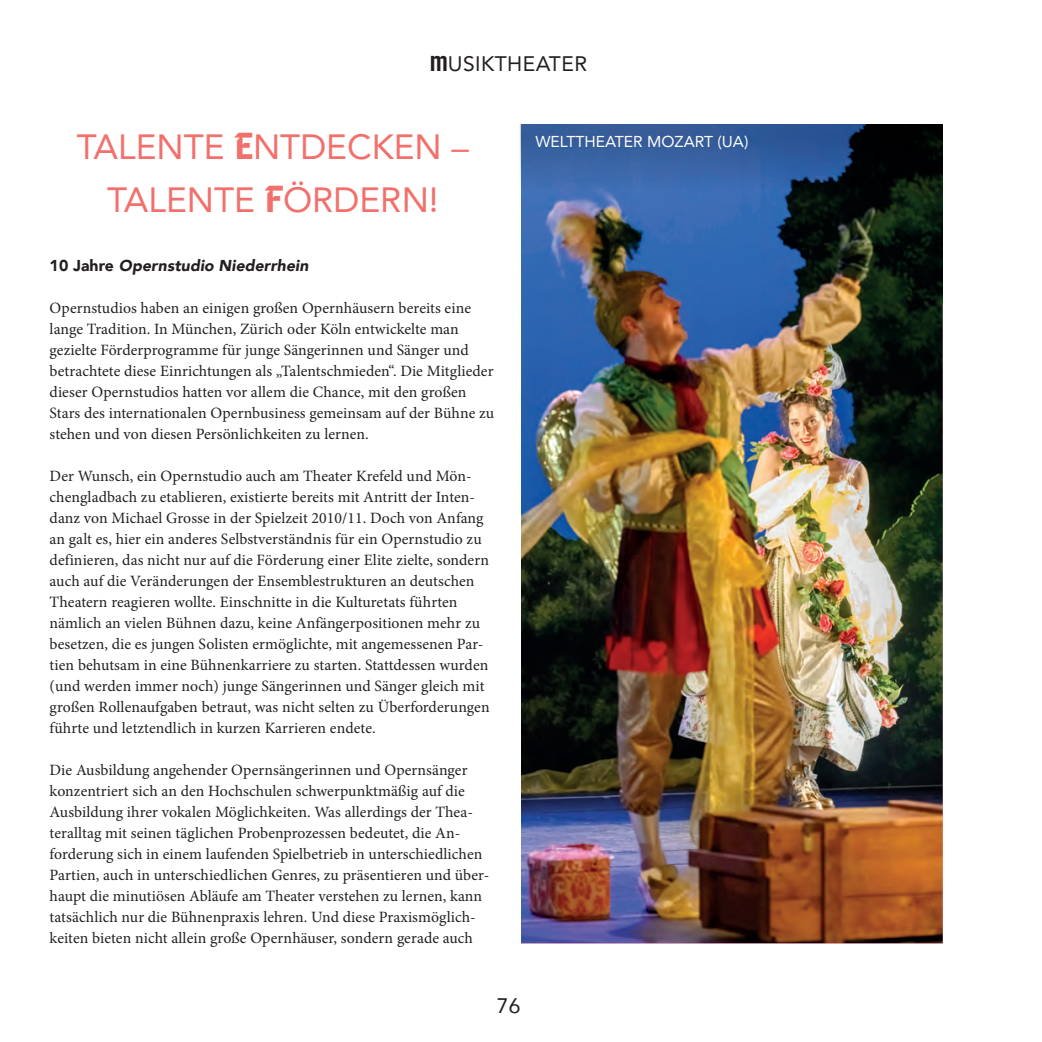
<style>
.page{position:relative;width:1042px;height:1042px;background:#fff}
.page>*{position:absolute;margin:0;border:0;box-sizing:border-box;transform-origin:0 0}
.t1{font:35px/52.5px "Avenir";color:#f2706c;text-align:center}
.t2{font:21px "Avenir";letter-spacing:.02em;color:#231f20}
.t3{font:15.75px/21px "Minion Pro";letter-spacing:.005em;color:#231f20}
.t4{font:italic 900 15.75px "Avenir";letter-spacing:.005em;color:#231f20}
.t5{font:15.75px "Avenir";color:#fff}
.s1{font-family:"Moyenage Sans 24";font-size:20.12px}
.s2{font-family:"Moyenage Sans 24"}
.s3{font-style:normal}
</style>
<div class="page">
<img style="left:521px;top:303px;width:422px;height:640px">
<img style="left:520px;top:124px;width:423px;height:179px">
<h2 class="t2" style="left:430px;top:46px;width:159px"><span class="s1">M</span>USIKTHEATER</h2>
<h1 class="t1" style="left:77px;top:120px;width:394px">TALENTE <span class="s2">E</span>NTDECKEN –<br>TALENTE <span class="s2">F</span>ÖRDERN!</h1>
<p class="t5" style="left:535px;top:129px;width:214px">WELTTHEATER MOZART (UA)</p>
<p class="t4" style="left:50px;top:253px;width:260px"><span class="s3">10 Jahre</span> Opernstudio Niederrhein</p>
<p class="t3" style="left:50px;top:298px;width:446px">Opernstudios haben an einigen großen Opernhäusern bereits eine lange Tradition. In München, Zürich oder Köln entwickelte man gezielte Förderprogramme für junge Sängerinnen und Sänger und betrachtete diese Einrichtungen als „Talentschmieden“. Die Mitglieder dieser Opernstudios hatten vor allem die Chance, mit den großen Stars des internationalen Opernbusiness gemeinsam auf der Bühne zu stehen und von diesen Persönlichkeiten zu lernen.</p>
<p class="t3" style="left:50px;top:466px;width:441px">Der Wunsch, ein Opernstudio auch am Theater Krefeld und Mön&shy;chengladbach zu etablieren, existierte bereits mit Antritt der Inten&shy;danz von Michael Grosse in der Spielzeit 2010/11. Doch von Anfang an galt es, hier ein anderes Selbstverständnis für ein Opernstudio zu definieren, das nicht nur auf die Förderung einer Elite zielte, sondern auch auf die Veränderungen der Ensemblestrukturen an deutschen Theatern reagieren wollte. Einschnitte in die Kulturetats führten nämlich an vielen Bühnen dazu, keine Anfängerpositionen mehr zu besetzen, die es jungen Solisten ermöglichte, mit angemessenen Par&shy;tien behutsam in eine Bühnenkarriere zu starten. Stattdessen wurden (und werden immer noch) junge Sängerinnen und Sänger gleich mit großen Rollenaufgaben betraut, was nicht selten zu Überforderungen führte und letztendlich in kurzen Karrieren endete.</p>
<p class="t3" style="left:50px;top:759px;width:441px">Die Ausbildung angehender Opernsängerinnen und Opernsänger konzentriert sich an den Hochschulen schwerpunktmäßig auf die Ausbildung ihrer vokalen Möglichkeiten. Was allerdings der Thea&shy;teralltag mit seinen täglichen Probenprozessen bedeutet, die An&shy;forderung sich in einem laufenden Spielbetrieb in unterschiedlichen Partien, auch in unterschiedlichen Genres, zu präsentieren und über&shy;haupt die minutiösen Abläufe am Theater verstehen zu lernen, kann tatsächlich nur die Bühnenpraxis lehren. Und diese Praxismöglich&shy;keiten bieten nicht allein große Opernhäuser, sondern gerade auch</p>
<h2 class="t2" style="left:497px;top:989px;width:25px">76</h2>
</div>
